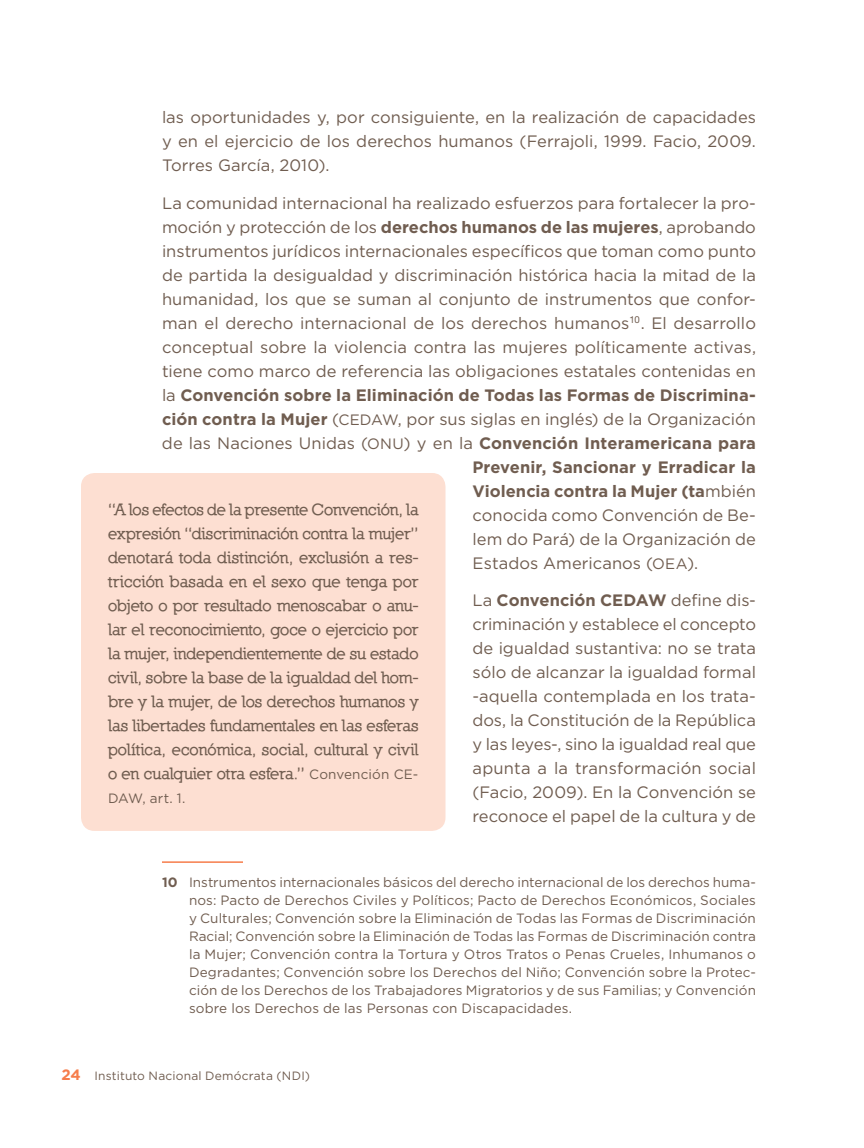
<style>
.page{position:relative;width:864px;height:1148px;background:#fff}
.page>*{position:absolute;margin:0;border:0;box-sizing:border-box;transform-origin:0 0}
.t1{font:16.5px/24px "Gotham";color:#705d50;text-align:justify}
.t2{font:800 16.5px/24px "Nilland";color:#705d50;text-align:justify}
.t3{font:700 16.5px "Gotham";letter-spacing:.005em;color:#705d50}
.t4{font:13.5px/18px "Gotham";letter-spacing:.01em;color:#705d50;text-align:justify}
.t5{font:12px "Gotham";letter-spacing:.015em;color:#705d50}
.s1{font-weight:700}
.s2{font-weight:400}
.s3{font-size:15px}
.s4{font-weight:400;font-size:15px}
.s5{font-family:"Gotham";font-weight:400;font-size:13.5px}
.s6{font-weight:700;font-size:15px;color:#f67d4b}
</style>
<div class="page">
<hr style="left:162px;top:861px;width:81px;height:1px;background:#f67d4b">
<div style="left:81px;top:473px;width:365px;height:358px;background:#fddfd2;border-radius:14px"></div>
<p class="t1" style="left:162px;top:105px;width:596px">las oportunidades y, por consiguiente, en la realización de capacidades y en el ejercicio de los derechos humanos (Ferrajoli, 1999. Facio, 2009.<br>Torres García, 2010).</p>
<p class="t1" style="left:162px;top:190px;width:595px">La comunidad internacional ha realizado esfuerzos para fortalecer la pro-</p>
<p class="t1" style="left:162px;top:214px;width:595px">moción y protección de los <span class="s1">derechos humanos de las mujeres</span>, aprobando</p>
<p class="t1" style="left:162px;top:238px;width:596px">instrumentos jurídicos internacionales específicos que toman como punto</p>
<p class="t1" style="left:162px;top:262px;width:595px">de partida la desigualdad y discriminación histórica hacia la mitad de la</p>
<p class="t1" style="left:162px;top:286px;width:595px">humanidad, los que se suman al conjunto de instrumentos que confor-</p>
<p class="t1" style="left:162px;top:310px;width:596px">man el derecho internacional de los derechos humanos<sup>10</sup>. El desarrollo</p>
<p class="t1" style="left:162px;top:334px;width:596px">conceptual sobre la violencia contra las mujeres políticamente activas,</p>
<p class="t1" style="left:162px;top:358px;width:595px">tiene como marco de referencia las obligaciones estatales contenidas en</p>
<p class="t3" style="left:162px;top:385px;width:596px"><span class="s2">la</span> Convención sobre la Eliminación de Todas las Formas de Discrimina-</p>
<p class="t1" style="left:162px;top:406px;width:596px"><span class="s1">ción contra la Mujer</span> (<span class="s3">CEDAW</span>, por sus siglas en inglés) de la Organización</p>
<p class="t3" style="left:162px;top:433px;width:595px"><span class="s2">de las Naciones Unidas (</span><span class="s4">ONU</span><span class="s2">) y en la</span> Convención Interamericana para</p>
<p class="t3" style="left:472px;top:457px;width:285px">Prevenir, Sancionar y Erradicar la</p>
<p class="t3" style="left:472px;top:481px;width:285px">Violencia contra la Mujer (ta<span class="s2">mbién</span></p>
<p class="t1" style="left:472px;top:502px;width:285px">conocida como Convención de Be-</p>
<p class="t1" style="left:472px;top:526px;width:285px">lem do Pará) de la Organización de</p>
<p class="t1" style="left:472px;top:550px;width:227px">Estados Americanos (<span class="s3">OEA</span>).</p>
<p class="t1" style="left:473px;top:588px;width:285px">La <span class="s1">Convención CEDAW</span> define dis&shy;criminación y establece el concepto de igualdad sustantiva: no se trata sólo de alcanzar la igualdad formal -aquella contemplada en los trata&shy;dos, la Constitución de la República y las leyes-, sino la igualdad real que apunta a la transformación social (Facio, 2009). En la Convención se reconoce el papel de la cultura y de</p>
<p class="t2" style="left:108px;top:498px;width:312px">“A los efectos de la presente Convención, la expresión “discriminación contra la mujer” denotará toda distinción, exclusión a res&shy;tricción basada en el sexo que tenga por objeto o por resultado menoscabar o anu&shy;lar el reconocimiento, goce o ejercicio por la mujer, independientemente de su estado civil, sobre la base de la igualdad del hom&shy;bre y la mujer, de los derechos humanos y las libertades fundamentales en las esferas política, económica, social, cultural y civil o en cualquier otra esfera.” <span class="s5">Convención CE-</span></p>
<p class="t4" style="left:108px;top:789px;width:79px">DAW, art. 1.</p>
<p class="t4" style="left:189px;top:873px;width:569px;text-indent:-27px"><span class="s1">10</span> Instrumentos internacionales básicos del derecho internacional de los derechos huma&shy;nos: Pacto de Derechos Civiles y Políticos; Pacto de Derechos Económicos, Sociales y Culturales; Convención sobre la Eliminación de Todas las Formas de Discriminación Racial; Convención sobre la Eliminación de Todas las Formas de Discriminación contra la Mujer; Convención contra la Tortura y Otros Tratos o Penas Crueles, Inhumanos o Degradantes; Convención sobre los Derechos del Niño; Convención sobre la Protec&shy;ción de los Derechos de los Trabajadores Migratorios y de sus Familias; y Convención sobre los Derechos de las Personas con Discapacidades.</p>
<p class="t5" style="left:61px;top:1069px;width:250px"><span class="s6">24</span> Instituto Nacional Demócrata (NDI)</p>
</div>
